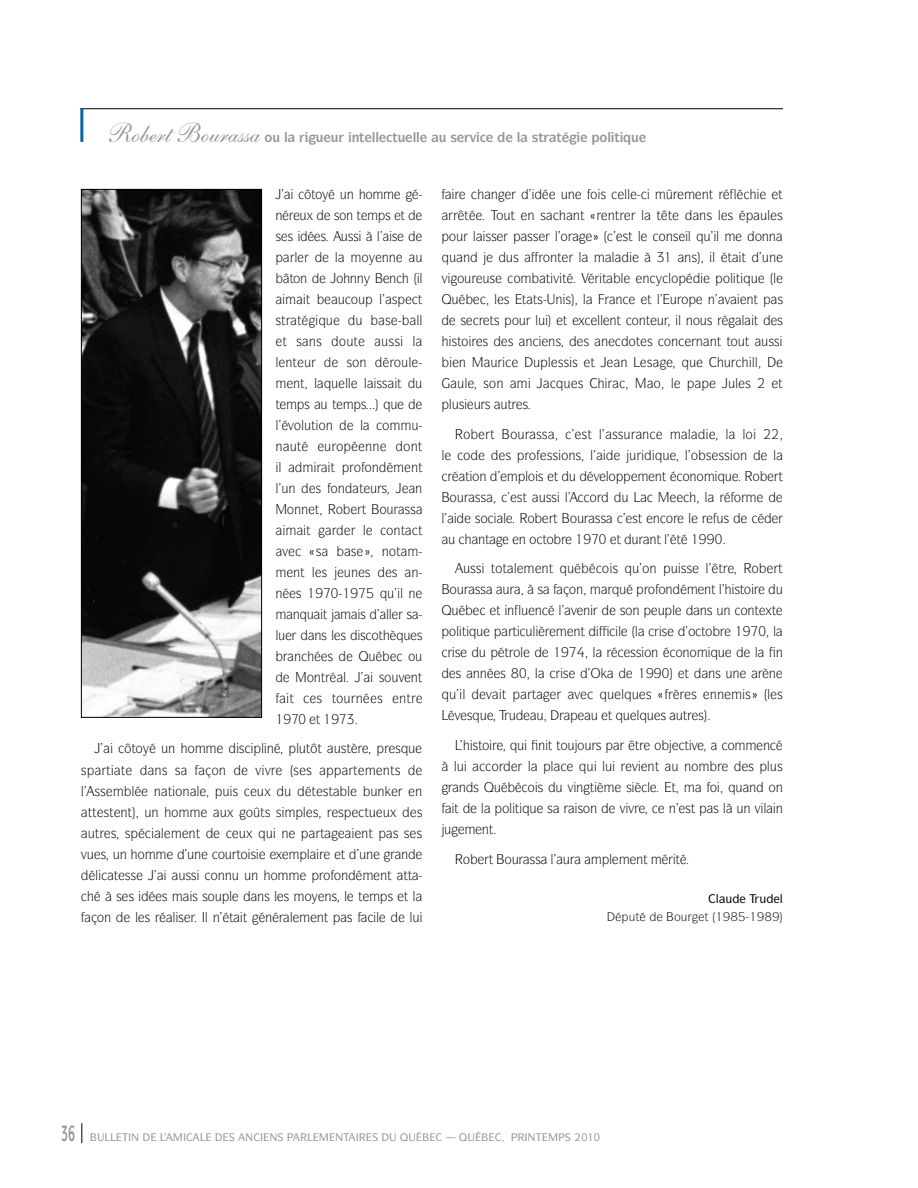
<style>
.page{position:relative;width:918px;height:1188px;background:#fff}
.page>*{position:absolute;margin:0;border:0;box-sizing:border-box;transform-origin:0 0}
.t1{font:27px "Shelley Andante BT";color:#939598}
.t2{font:13.5px "ITC Symbol Std";color:#000}
.t3{font:13.5px "ITC Symbol Std";color:#000;scale:.96 1}
.t4{font:700 13.5px "ITC Symbol Std";color:#939598}
</style>
<div class="page">
<svg style="left:81px;top:1123px;width:1px;height:20px"></svg>
<hr style="left:80px;top:108px;width:703px;height:1px;background:#000">
<hr style="left:80px;top:109px;width:3px;height:33px;background:#0065a4">
<img style="left:83px;top:191px;width:177px;height:525px">
<div style="left:81px;top:189px;width:181px;height:529px;border:1px solid #000"></div>
<h1 class="t1" style="left:108px;top:116px;width:181px">Robert Bourassa □◆ ●</h1>
<p class="t4" style="left:316px;top:128px;width:106px">◆ ◆ ■▼ ●● ▼◆ ●●</p>
<p class="t4" style="left:439px;top:128px;width:39px">◆ ▲ ❖</p>
<p class="t4" style="left:517px;top:128px;width:47px">● ▲▼ ▼</p>
<p class="t4" style="left:600px;top:128px;width:41px">□●▼❑◆</p>
<p class="t3" style="left:340px;top:186px;width:36px">◆■ □</p>
<p class="t3" style="left:334px;top:207px;width:30px">▲□■ ▼</p>
<p class="t3" style="left:321px;top:228px;width:82px">▲ ◆▲▲ → ● ▲</p>
<p class="t3" style="left:294px;top:249px;width:5px">●</p>
<p class="t3" style="left:335px;top:249px;width:65px">● □ ■■</p>
<p class="t3" style="left:289px;top:270px;width:20px">▼□■</p>
<p class="t3" style="left:336px;top:270px;width:31px">□ ■■</p>
<p class="t3" style="left:306px;top:291px;width:97px">▼ ◆□◆ ● ▲</p>
<p class="t3" style="left:275px;top:312px;width:62px">▲▼ ▼ ❑◆</p>
<p class="t3" style="left:282px;top:333px;width:80px">▼ ▲ ■▲ □◆▼</p>
<p class="t3" style="left:381px;top:333px;width:37px">◆▲▲ ●</p>
<p class="t3" style="left:275px;top:354px;width:39px">●■▼◆</p>
<p class="t3" style="left:347px;top:354px;width:23px">▲□■</p>
<p class="t3" style="left:394px;top:354px;width:20px">□◆●</p>
<p class="t3" style="left:293px;top:375px;width:136px">■▼ ● ❑◆ ●● ● ▲▲ ▼ ◆</p>
<p class="t3" style="left:275px;top:396px;width:65px">▼ ▲ ◆ ▼</p>
<p class="t3" style="left:361px;top:396px;width:40px">▲ ❑◆</p>
<p class="t3" style="left:275px;top:417px;width:61px">● ❖□●◆▼ □■</p>
<p class="t3" style="left:275px;top:438px;width:29px">■ ◆▼</p>
<p class="t3" style="left:403px;top:438px;width:22px">□■▼</p>
<p class="t3" style="left:278px;top:459px;width:5px">●</p>
<p class="t3" style="left:331px;top:459px;width:52px">▼ □□■</p>
<p class="t3" style="left:275px;top:480px;width:22px">●◆■</p>
<p class="t3" style="left:316px;top:480px;width:76px">▲ □■ ▼◆▲</p>
<p class="t3" style="left:415px;top:480px;width:9px">■</p>
<p class="t3" style="left:287px;top:501px;width:60px">□■■ ▼ □</p>
<p class="t3" style="left:362px;top:501px;width:58px">▼ □◆ ▲▲</p>
<p class="t3" style="left:363px;top:522px;width:64px">● □■▼ ▼</p>
<p class="t3" style="left:351px;top:543px;width:53px">▲ ■□▼</p>
<p class="t3" style="left:293px;top:564px;width:82px">■▼ ● ▲ ◆■ ▲</p>
<p class="t3" style="left:380px;top:585px;width:39px">❑◆ ● ■</p>
<p class="t3" style="left:293px;top:606px;width:38px">■❑◆ ▼</p>
<p class="t3" style="left:360px;top:606px;width:56px">▲ ●● ▲</p>
<p class="t3" style="left:314px;top:627px;width:114px">■▲ ● ▲ ▲ □▼ ➔❑◆ ▲</p>
<p class="t3" style="left:369px;top:648px;width:58px">◆ □◆</p>
<p class="t3" style="left:307px;top:669px;width:21px">□■▼</p>
<p class="t3" style="left:343px;top:669px;width:5px">●</p>
<p class="t3" style="left:379px;top:669px;width:47px">▲□◆❖ ■▼</p>
<p class="t3" style="left:289px;top:690px;width:128px">▼ ▲ ▼□◆ ■ ▲ ■▼</p>
<p class="t2" style="left:161px;top:740px;width:35px">◆■ □</p>
<p class="t2" style="left:239px;top:740px;width:37px">▲ ●■</p>
<p class="t2" style="left:296px;top:740px;width:63px">●◆▼ ▼ ◆▲▼➔</p>
<p class="t2" style="left:395px;top:740px;width:22px">▲❑◆</p>
<p class="t2" style="left:81px;top:761px;width:46px">▲ ▼▼</p>
<p class="t2" style="left:154px;top:761px;width:28px">■▲ ▲</p>
<p class="t2" style="left:353px;top:761px;width:49px">▼ ■▼▲</p>
<p class="t2" style="left:81px;top:782px;width:27px">● ▲▲</p>
<p class="t2" style="left:131px;top:782px;width:70px">● ■▼□■●</p>
<p class="t2" style="left:312px;top:782px;width:40px">▼▲▼ ●</p>
<p class="t2" style="left:415px;top:782px;width:9px">■</p>
<p class="t2" style="left:88px;top:803px;width:92px">▼▼ ▲▼ ■▼ ◆■ □</p>
<p class="t2" style="left:220px;top:803px;width:63px">◆ □ ▼▲ ▲</p>
<p class="t2" style="left:338px;top:803px;width:53px">▲ ▼◆◆</p>
<p class="t2" style="left:88px;top:824px;width:44px">◆▼ ▲ ▲</p>
<p class="t2" style="left:161px;top:824px;width:41px">● ■▼</p>
<p class="t2" style="left:239px;top:824px;width:51px">◆ ❑◆ ■</p>
<p class="t2" style="left:393px;top:824px;width:31px">▲ ▲ ▲</p>
<p class="t2" style="left:81px;top:845px;width:66px">❖◆ ▲ ◆■ □</p>
<p class="t2" style="left:187px;top:845px;width:70px">◆■ □◆ ▼□ ▲</p>
<p class="t2" style="left:307px;top:845px;width:68px">● ▼ ◆■</p>
<p class="t2" style="left:401px;top:845px;width:9px">■</p>
<p class="t2" style="left:95px;top:866px;width:43px">● ▼▲▲</p>
<p class="t2" style="left:178px;top:866px;width:101px">◆▲▲ □■■◆ ◆■ □</p>
<p class="t2" style="left:323px;top:866px;width:27px">□□■</p>
<p class="t2" style="left:380px;top:866px;width:34px">■▼ ▼▼</p>
<p class="t2" style="left:105px;top:887px;width:31px">→ ▲ ▲</p>
<p class="t2" style="left:162px;top:887px;width:72px">▲ ▲ ▲□◆ ●</p>
<p class="t2" style="left:257px;top:887px;width:107px">■▲ ● ▲ □ ■▲ ● ▼</p>
<p class="t2" style="left:387px;top:887px;width:30px">▲ ▼ ●</p>
<p class="t2" style="left:205px;top:908px;width:44px">● ■▼▼</p>
<p class="t2" style="left:491px;top:186px;width:9px">■</p>
<p class="t2" style="left:561px;top:186px;width:47px">◆■ □▲</p>
<p class="t2" style="left:702px;top:186px;width:37px">■▼ ●</p>
<p class="t2" style="left:464px;top:207px;width:83px">▼ □◆▼ ■ ▲</p>
<p class="t2" style="left:641px;top:207px;width:33px">● ▼ ▼</p>
<p class="t2" style="left:699px;top:207px;width:36px">■▲ ● ▲</p>
<p class="t2" style="left:760px;top:207px;width:24px">◆● ▲</p>
<p class="t2" style="left:449px;top:228px;width:49px">□◆ ● ▲▲</p>
<p class="t2" style="left:527px;top:228px;width:42px">▲▲ ●□</p>
<p class="t2" style="left:623px;top:228px;width:20px">▲▼ ●</p>
<p class="t2" style="left:659px;top:228px;width:62px">□■▲ ● ❑◆ ●</p>
<p class="t2" style="left:755px;top:228px;width:23px">□■■</p>
<p class="t2" style="left:441px;top:249px;width:30px">❑◆ ■</p>
<p class="t2" style="left:543px;top:249px;width:40px">□■▼ ●</p>
<p class="t2" style="left:612px;top:249px;width:55px">● → ✓</p>
<p class="t2" style="left:684px;top:249px;width:94px">■▲ ● ▼ ▼ ◆■</p>
<p class="t2" style="left:441px;top:270px;width:55px">❖ □◆ ◆▲</p>
<p class="t2" style="left:513px;top:270px;width:55px">□ ▼❖▼</p>
<p class="t2" style="left:642px;top:270px;width:38px">■ ●□</p>
<p class="t2" style="left:723px;top:270px;width:55px">□●▼❑◆ ●</p>
<p class="t2" style="left:494px;top:291px;width:93px">●▲ ▼▼▲ ■▲ ●</p>
<p class="t2" style="left:615px;top:291px;width:75px">■ ▼ ● ◆□</p>
<p class="t2" style="left:708px;top:291px;width:52px">■❖ ■▼</p>
<p class="t2" style="left:461px;top:312px;width:86px">▲ ▼▲ □◆ ●◆</p>
<p class="t2" style="left:563px;top:312px;width:151px">▼ ●● ■▼ □■▼ ◆ ● ■□◆▲</p>
<p class="t2" style="left:451px;top:333px;width:38px">▲▼□ ▲</p>
<p class="t2" style="left:508px;top:333px;width:55px">▲ ■ ■▲</p>
<p class="t2" style="left:629px;top:333px;width:51px">□▼ ▲ □■</p>
<p class="t2" style="left:696px;top:333px;width:85px">■ ■▼ ▼□◆▼ ◆▲▲</p>
<p class="t2" style="left:533px;top:354px;width:63px">◆ ●▲▲▲ ▼</p>
<p class="t2" style="left:724px;top:354px;width:36px">◆ ●●</p>
<p class="t2" style="left:457px;top:375px;width:48px">◆● ▲□■</p>
<p class="t2" style="left:556px;top:375px;width:29px">❑◆ ▲</p>
<p class="t2" style="left:728px;top:375px;width:24px">◆● ▲</p>
<p class="t2" style="left:449px;top:396px;width:81px">●◆▲ ◆ ▲ ◆▼ ▲</p>
<p class="t2" style="left:463px;top:425px;width:86px">□ ▼ □◆ ▲▲</p>
<p class="t2" style="left:582px;top:425px;width:70px">▲▼ ● ▲▲◆ ■</p>
<p class="t2" style="left:688px;top:425px;width:5px">●</p>
<p class="t2" style="left:725px;top:425px;width:29px">● ●□</p>
<p class="t2" style="left:505px;top:446px;width:89px">▲ □ ▲▲ □■▲ ●</p>
<p class="t2" style="left:629px;top:446px;width:120px">◆ ❑◆ ●□ ▲ ▲▲□■</p>
<p class="t2" style="left:773px;top:446px;width:5px">●</p>
<p class="t2" style="left:465px;top:467px;width:23px">▼□■</p>
<p class="t2" style="left:525px;top:467px;width:53px">●□▲ ▼ ◆</p>
<p class="t2" style="left:593px;top:467px;width:24px">❖ ●□</p>
<p class="t2" style="left:655px;top:467px;width:79px">■▼ □■□ ❑◆</p>
<p class="t2" style="left:450px;top:488px;width:38px">□◆ ▲▲</p>
<p class="t2" style="left:517px;top:488px;width:53px">▲▼ ◆▲▲ ●</p>
<p class="t2" style="left:441px;top:509px;width:66px">● ▲□ ●</p>
<p class="t2" style="left:527px;top:509px;width:80px">□ ▼ □◆ ▲▲</p>
<p class="t2" style="left:632px;top:509px;width:61px">▲▼ ■ □ ●</p>
<p class="t2" style="left:448px;top:530px;width:43px">◆ ■▼</p>
<p class="t2" style="left:519px;top:530px;width:36px">■ □ ▼□</p>
<p class="t2" style="left:617px;top:530px;width:66px">▼ ◆■▼ ●▼</p>
<p class="t2" style="left:463px;top:560px;width:55px">◆▲▲ ▼□▼ ●</p>
<p class="t2" style="left:542px;top:560px;width:34px">■▼ ❑◆</p>
<p class="t2" style="left:602px;top:560px;width:123px">□▲ ❑◆□■ ◆▲▲ ● ▼</p>
<p class="t2" style="left:450px;top:581px;width:62px">□◆ ▲▲ ◆</p>
<p class="t2" style="left:648px;top:581px;width:26px">□□■</p>
<p class="t2" style="left:704px;top:581px;width:49px">■▼ ● ▲▼□</p>
<p class="t2" style="left:496px;top:602px;width:96px">▼ ■●◆■ ● ❖■</p>
<p class="t2" style="left:620px;top:602px;width:21px">▲□■</p>
<p class="t2" style="left:700px;top:602px;width:78px">■▲ ◆■ □■▼ ▼</p>
<p class="t2" style="left:449px;top:623px;width:36px">□●▼❑◆</p>
<p class="t2" style="left:513px;top:623px;width:34px">▼ ◆●➔</p>
<p class="t2" style="left:662px;top:623px;width:53px">▲ □ ▼□</p>
<p class="t2" style="left:773px;top:623px;width:5px">●</p>
<p class="t2" style="left:505px;top:644px;width:20px">▼ □●</p>
<p class="t2" style="left:630px;top:644px;width:30px">▲▲ □■</p>
<p class="t2" style="left:675px;top:644px;width:51px">□■□ ❑◆</p>
<p class="t2" style="left:456px;top:665px;width:52px">▲ ■■ ▲</p>
<p class="t2" style="left:685px;top:665px;width:57px">▼ ■▲ ◆■</p>
<p class="t2" style="left:441px;top:686px;width:26px">❑◆ ●</p>
<p class="t2" style="left:574px;top:686px;width:79px">❖ ❑◆ ●❑◆ ▲</p>
<p class="t2" style="left:673px;top:686px;width:53px">➔ ▲ ■■</p>
<p class="t2" style="left:745px;top:686px;width:39px">▲ ● ▲</p>
<p class="t2" style="left:454px;top:707px;width:34px">❖ ▲❑◆</p>
<p class="t2" style="left:591px;top:707px;width:115px">◆ ▼ ❑◆ ●❑◆ ▲ ◆▼ ▲</p>
<p class="t2" style="left:473px;top:737px;width:19px">▲▼□</p>
<p class="t2" style="left:510px;top:737px;width:93px">❑◆ ■ ▼ ▼□◆ □◆ ▲</p>
<p class="t2" style="left:441px;top:758px;width:24px">→ ●◆</p>
<p class="t2" style="left:551px;top:758px;width:63px">● ❑◆ ●◆</p>
<p class="t2" style="left:632px;top:758px;width:69px">❖ ■▼ ◆ ■□</p>
<p class="t2" style="left:748px;top:758px;width:36px">▲ ●◆▲</p>
<p class="t2" style="left:459px;top:779px;width:44px">■ ▲ ◆</p>
<p class="t2" style="left:528px;top:779px;width:78px">□▲ ◆ ❖■ ▼➔</p>
<p class="t2" style="left:626px;top:779px;width:26px">▲➔●</p>
<p class="t2" style="left:710px;top:779px;width:75px">□ ❑◆ ■ □■</p>
<p class="t2" style="left:502px;top:800px;width:53px">□●▼❑◆ ▲</p>
<p class="t2" style="left:577px;top:800px;width:21px">▲□■</p>
<p class="t2" style="left:669px;top:800px;width:28px">■ ▲▼</p>
<p class="t2" style="left:713px;top:800px;width:71px">▲ ●→ ◆■ ❖● ■</p>
<p class="t2" style="left:444px;top:821px;width:51px">◆ ■▼</p>
<p class="t2" style="left:463px;top:850px;width:109px">□ ▼ □◆▲▲ ●◆</p>
<p class="t2" style="left:609px;top:850px;width:40px">● ■▼</p>
</div>
